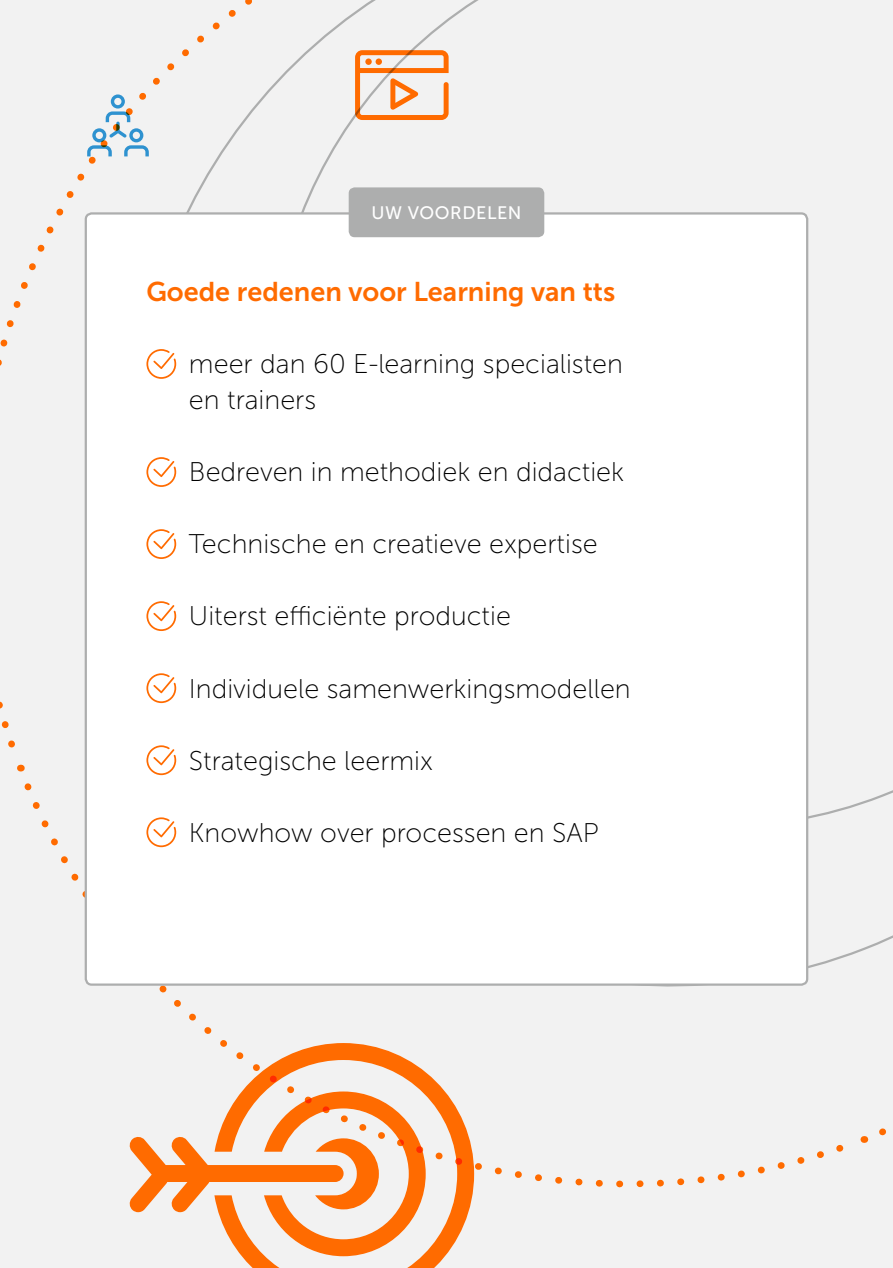
<style>
.page{position:relative;width:893px;height:1268px;background:#fff}
.page>*{position:absolute;margin:0;border:0;box-sizing:border-box;transform-origin:0 0}
.t1{font:27px/36px "Museo Sans 100";color:#000}
.t2{font:27px "Museo Sans 700";color:#ff6b00}
.t3{font:18px "Museo Sans 500";letter-spacing:.03em;color:#fff}
</style>
<div class="page">
<div style="left:62px;top:0;width:831px;height:1055px;background:#f2f2f2"></div>
<div style="left:19px;top:777px;width:844px;height:487px;background:#f2f2f2"></div>
<div style="left:392px;top:0;width:501px;height:285px;background:#f2f2f2"></div>
<div style="left:0;top:0;width:382px;height:767px;background:#f2f2f2"></div>
<div style="left:874px;top:292px;width:19px;height:848px;background:#f2f2f2"></div>
<svg style="left:87px;top:94px;width:62px;height:62px"></svg>
<svg style="left:214px;top:1042px;width:260px;height:225px;fill:#f2f2f2"></svg>
<svg style="left:129px;top:1091px;width:297px;height:164px"></svg>
<svg style="left:355px;top:50px;width:94px;height:70px"></svg>
<div style="left:86px;top:213px;width:721px;height:771px;background:#fff;border-radius:6px"></div>
<svg style="left:146px;top:349px;width:30px;height:30px"></svg>
<svg style="left:146px;top:457px;width:30px;height:30px"></svg>
<svg style="left:146px;top:529px;width:30px;height:30px"></svg>
<svg style="left:146px;top:601px;width:30px;height:30px"></svg>
<svg style="left:146px;top:673px;width:30px;height:30px"></svg>
<svg style="left:146px;top:745px;width:30px;height:30px"></svg>
<svg style="left:146px;top:817px;width:30px;height:30px"></svg>
<div style="left:349px;top:187px;width:195px;height:50px;background:#adaeae;border-radius:6px"></div>
<p class="t3" style="left:371px;top:203px;width:152px">UW VOORDELEN</p>
<p class="t2" style="left:146px;top:277px;width:470px">Goede redenen voor Learning van tts</p>
<p class="t1" style="left:189px;top:346px;width:435px">meer dan 60 E-learning specialisten en trainers</p>
<p class="t1" style="left:189px;top:454px;width:437px">Bedreven in methodiek en didactiek</p>
<p class="t1" style="left:189px;top:526px;width:410px">Technische en creatieve expertise</p>
<p class="t1" style="left:189px;top:598px;width:323px">Uiterst efficiënte productie</p>
<p class="t1" style="left:189px;top:670px;width:443px">Individuele samenwerkingsmodellen</p>
<p class="t1" style="left:189px;top:742px;width:246px">Strategische leermix</p>
<p class="t1" style="left:189px;top:814px;width:411px">Knowhow over processen en SAP</p>
</div>
